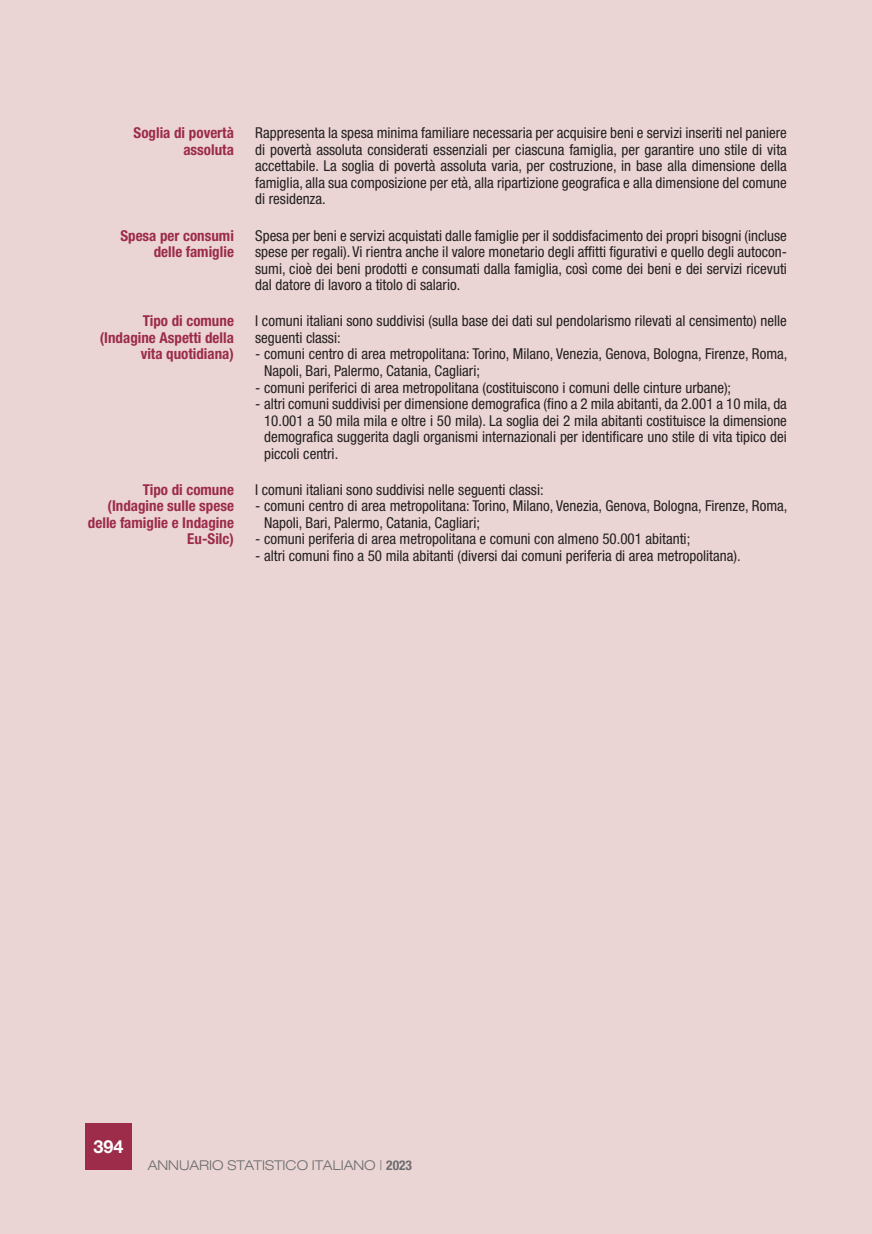
<style>
.page{position:relative;width:872px;height:1234px;background:#fff}
.page>*{position:absolute;margin:0;border:0;box-sizing:border-box;transform-origin:0 0}
.t1{font:700 18px "Helvetica Neue LT Std";color:#fff}
.t2{font:condensed 15px/16.5px "Helvetica Neue LT Std";color:#231f20;text-align:justify}
.t3{font:700 condensed 15px/16.5px "Helvetica Neue LT Std";color:#9c2c49;text-align:right}
.t4{font:300 expanded 13.5px "Helvetica Neue LT Std";color:#6c6d70}
.s1{font-weight:700;font-stretch:condensed}
</style>
<div class="page">
<div style="left:0;top:0;width:872px;height:1233px;background:#ebd5d4"></div>
<div style="left:85px;top:1123px;width:47px;height:46px;background:#9c2c49"></div>
<p class="t3" style="left:134px;top:124px;width:102px">Soglia di povertà assoluta</p>
<p class="t2" style="left:255px;top:125px;width:533px">Rappresenta la spesa minima familiare necessaria per acquisire beni e servizi inseriti nel paniere di povertà assoluta considerati essenziali per ciascuna famiglia, per garantire uno stile di vita accettabile. La soglia di povertà assoluta varia, per costruzione, in base alla dimensione della famiglia, alla sua composizione per età, alla ripartizione geografica e alla dimensione del comune di residenza.</p>
<p class="t3" style="left:120px;top:227px;width:115px">Spesa per consumi delle famiglie</p>
<p class="t2" style="left:255px;top:227px;width:533px">Spesa per beni e servizi acquistati dalle famiglie per il soddisfacimento dei propri bisogni (incluse spese per regali). Vi rientra anche il valore monetario degli affitti figurativi e quello degli autocon&shy;sumi, cioè dei beni prodotti e consumati dalla famiglia, così come dei beni e dei servizi ricevuti dal datore di lavoro a titolo di salario.</p>
<p class="t3" style="left:100px;top:312px;width:136px">Tipo di comune (Indagine Aspetti della vita quotidiana)</p>
<p class="t2" style="left:255px;top:313px;width:533px">I comuni italiani sono suddivisi (sulla base dei dati sul pendolarismo rilevati al censimento) nelle seguenti classi:</p>
<p class="t2" style="left:264px;top:346px;width:525px;text-indent:-9px">- comuni centro di area metropolitana: Torino, Milano, Venezia, Genova, Bologna, Firenze, Roma,<br>Napoli, Bari, Palermo, Catania, Cagliari;</p>
<p class="t2" style="left:255px;top:379px;width:477px">- comuni periferici di area metropolitana (costituiscono i comuni delle cinture urbane);</p>
<p class="t2" style="left:264px;top:395px;width:524px;text-indent:-9px">- altri comuni suddivisi per dimensione demografica (fino a 2 mila abitanti, da 2.001 a 10 mila, da 10.001 a 50 mila mila e oltre i 50 mila). La soglia dei 2 mila abitanti costituisce la dimensione demografica suggerita dagli organismi internazionali per identificare uno stile di vita tipico dei piccoli centri.</p>
<p class="t3" style="left:88px;top:481px;width:147px">Tipo di comune (Indagine sulle spese delle famiglie e Indagine<br>Eu-Silc)</p>
<p class="t2" style="left:255px;top:481px;width:290px">I comuni italiani sono suddivisi nelle seguenti classi:</p>
<p class="t2" style="left:264px;top:497px;width:525px;text-indent:-9px">- comuni centro di area metropolitana: Torino, Milano, Venezia, Genova, Bologna, Firenze, Roma,<br>Napoli, Bari, Palermo, Catania, Cagliari;</p>
<p class="t2" style="left:255px;top:530px;width:436px">- comuni periferia di area metropolitana e comuni con almeno 50.001 abitanti;</p>
<p class="t2" style="left:255px;top:547px;width:487px">- altri comuni fino a 50 mila abitanti (diversi dai comuni periferia di area metropolitana).</p>
<p class="t1" style="left:93px;top:1135px;width:32px">394</p>
<p class="t4" style="left:148px;top:1157px;width:266px">ANNUARIO STATISTICO ITALIANO | <span class="s1">2023</span></p>
</div>
